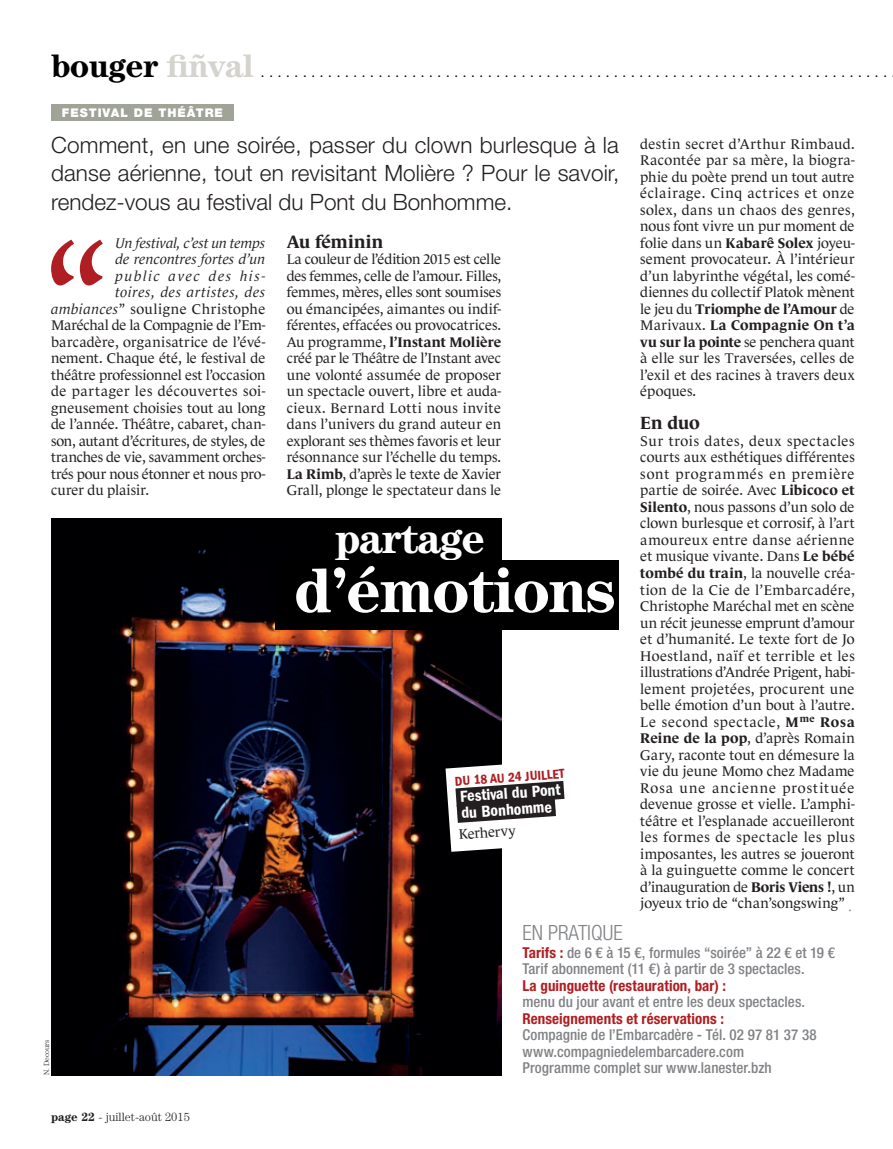
<style>
.page{position:relative;width:893px;height:1149px;background:#fff}
.page>*{position:absolute;margin:0;border:0;box-sizing:border-box;transform-origin:0 0}
.t1{font:700 63.75px "Century";letter-spacing:-.03em;color:#fff}
.t2{font:700 42.9px "Century";letter-spacing:-.03em;color:#fff}
.t3{font:700 33px "Century";letter-spacing:-.02em;color:#000}
.t4{font:300 22.5px/28.5px "Helvetica Neue LT Std";color:#231f20;text-align:justify}
.t5{font:300 condensed 21px "Helvetica Neue LT Std";color:#808285}
.t6{font:700 18px "Le Monde Journal";letter-spacing:.02em;color:#231f20}
.t7{font:700 18px "Le Monde Journal";color:#231f20}
.t8{font:16.5px/16.5px "ITC Franklin Gothic Std Dm Cd";color:#fff}
.t9{font:500 condensed 15px/16.5px "Helvetica Neue LT Std";letter-spacing:.005em;color:#808285}
.t10{font:700 condensed 15px "Helvetica Neue LT Std";letter-spacing:.005em;color:#af1e22}
.t11{font:14.25px/16.5px "Le Monde Journal";color:#231f20;text-align:justify}
.t12{font:14.25px "Le Monde Journal";letter-spacing:-.02em;color:#231f20}
.t13{font:14.25px "Le Monde Journal";letter-spacing:.035em;color:#231f20}
.t14{font:italic 14.25px "Le Monde Journal";letter-spacing:-.01em;color:#231f20}
.t15{font:italic 14.25px "Le Monde Journal";color:#231f20}
.t16{font:italic 14.25px "Le Monde Journal";letter-spacing:.045em;color:#231f20}
.t17{font:italic 14.25px "Le Monde Journal";letter-spacing:.11em;color:#231f20}
.t18{font:13.5px "ITC Franklin Gothic Std Dm Cd";color:#af1e22}
.t19{font:300 12px "Century";color:#231f20}
.t20{font:900 12px "Helvetica Neue LT Std";letter-spacing:.08em;color:#fff}
.t21{font:700 10.5px "Century";color:#000}
.t22{font:300 7.5px "Century";letter-spacing:-.01em;color:#231f20}
.s1{color:#d4d3cd}
.s2{font-style:italic}
.s3{font-weight:700}
.s4{color:#231f20}
.s5{font-weight:700;color:#af1e22}
</style>
<div class="page">
<img style="left:51px;top:518px;width:450px;height:556px">
<div style="left:51px;top:104px;width:183px;height:17px;background:#a0a397"></div>
<div style="left:317px;top:518px;width:184px;height:58px;background:#000"></div>
<div style="left:275px;top:560px;width:344px;height:70px;background:#000"></div>
<svg style="left:437px;top:756px;width:128px;height:95px"></svg>
<svg style="left:51px;top:239px;width:52px;height:46px"></svg>
<h3 class="t3" style="left:51px;top:46px;width:204px">bouger <span class="s1">fiñval</span></h3>
<p class="t21" style="left:261px;top:67px;width:627px">. . . . . . . . . . . . . . . . . . . . . . . . . . . . . . . . . . . . . . . . . . . . . . . . . . . . . . . . . . . . . . . . . . . . . . . . . . .</p>
<p class="t20" style="left:62px;top:105px;width:163px">FESTIVAL DE THÉÂTRE</p>
<h3 class="t4" style="left:51px;top:130px;width:570px">Comment, en une soirée, passer du clown burlesque à la danse aérienne, tout en revisitant Molière ? Pour le savoir, rendez-vous au festival du Pont du Bonhomme.</h3>
<p class="t14" style="left:116px;top:235px;width:151px">Un festival, c’est un temps</p>
<p class="t15" style="left:116px;top:251px;width:151px">de rencontres fortes d’un</p>
<p class="t17" style="left:116px;top:268px;width:152px">public avec des his-</p>
<p class="t16" style="left:116px;top:284px;width:151px">toires, des artistes, des</p>
<p class="t13" style="left:51px;top:301px;width:216px"><span class="s2">ambiances</span>” souligne Christophe</p>
<p class="t12" style="left:51px;top:317px;width:216px">Maréchal de la Compagnie de l’Em-</p>
<p class="t11" style="left:51px;top:333px;width:216px">barcadère, organisatrice de l’évé-</p>
<p class="t11" style="left:51px;top:350px;width:216px">nement. Chaque été, le festival de</p>
<p class="t11" style="left:51px;top:366px;width:216px">théâtre professionnel est l’occasion</p>
<p class="t13" style="left:51px;top:383px;width:216px">de partager les découvertes soi-</p>
<p class="t11" style="left:51px;top:399px;width:216px">gneusement choisies tout au long</p>
<p class="t11" style="left:51px;top:416px;width:216px">de l’année. Théâtre, cabaret, chan-</p>
<p class="t11" style="left:51px;top:432px;width:216px">son, autant d’écritures, de styles, de</p>
<p class="t12" style="left:51px;top:449px;width:216px">tranches de vie, savamment orches-</p>
<p class="t11" style="left:51px;top:465px;width:216px">trés pour nous étonner et nous pro-</p>
<p class="t11" style="left:51px;top:482px;width:99px">curer du plaisir.</p>
<p class="t6" style="left:287px;top:231px;width:98px">Au féminin</p>
<p class="t11" style="left:287px;top:251px;width:216px">La couleur de l’édition 2015 est celle des femmes, celle de l’amour. Filles, femmes, mères, elles sont soumises ou émancipées, aimantes ou indif&shy;férentes, effacées ou provocatrices.<br>Au programme, <span class="s3">l’Instant Molière </span>créé par le Théâtre de l’Instant avec une volonté assumée de proposer un spectacle ouvert, libre et auda&shy;cieux. Bernard Lotti nous invite dans l’univers du grand auteur en explorant ses thèmes favoris et leur résonnance sur l’échelle du temps.<br><span class="s3">La Rimb</span>, d’après le texte de Xavier Grall, plonge le spectateur dans le</p>
<h2 class="t2" style="left:335px;top:513px;width:152px">partage</h2>
<h1 class="t1" style="left:294px;top:552px;width:323px">d’émotions</h1>
<p class="t18" style="left:454px;top:773px;width:111px;rotate:-4deg">DU 18 AU 24 JUILLET</p>
<p class="t8" style="left:455px;top:788px;width:110px;rotate:-4deg"><span class="s4">.</span>Festival du Pont<span class="s4">. .</span>du Bonhomme<span class="s4">.</span></p>
<p class="t11" style="left:458px;top:826px;width:59px;rotate:-4deg">Kerhervy</p>
<p class="t11" style="left:640px;top:135px;width:216px">destin secret d’Arthur Rimbaud.<br>Racontée par sa mère, la biogra&shy;phie du poète prend un tout autre éclairage. Cinq actrices et onze solex, dans un chaos des genres, nous font vivre un pur moment de folie dans un <span class="s3">Kabarê Solex</span> joyeu&shy;sement provocateur. À l’intérieur d’un labyrinthe végétal, les comé&shy;diennes du collectif Platok mènent le jeu du <span class="s3">Triomphe de l’Amour</span> de Marivaux. <span class="s3">La Compagnie On t’a vu sur la pointe</span> se penchera quant à elle sur les Traversées, celles de l’exil et des racines à travers deux époques.</p>
<p class="t7" style="left:640px;top:413px;width:61px">En duo</p>
<p class="t11" style="left:640px;top:432px;width:216px">Sur trois dates, deux spectacles courts aux esthétiques différentes sont programmés en première partie de soirée. Avec <span class="s3">Libicoco et Silento</span>, nous passons d’un solo de clown burlesque et corrosif, à l’art amoureux entre danse aérienne et musique vivante. Dans <span class="s3">Le bébé tombé du train</span>, la nouvelle créa&shy;tion de la Cie de l’Embarcadére, Christophe Maréchal met en scène un récit jeunesse emprunt d’amour et d’humanité. Le texte fort de Jo Hoestland, naïf et terrible et les illustrations d’Andrée Prigent, habi&shy;lement projetées, procurent une belle émotion d’un bout à l’autre.<br>Le second spectacle, <span class="s3">M</span><sup>me</sup> <span class="s3">Rosa Reine de la pop</span>, d’après Romain Gary, raconte tout en démesure la vie du jeune Momo chez Madame Rosa une ancienne prostituée devenue grosse et vielle. L’amphi&shy;téâtre et l’esplanade accueilleront les formes de spectacle les plus imposantes, les autres se joueront à la guinguette comme le concert d’inauguration de <span class="s3">Boris Viens !</span>, un joyeux trio de “chan’songswing” <sub>•</sub></p>
<p class="t22" style="left:42px;top:1074px;width:37px;rotate:-90deg">N. Decours</p>
<p class="t19" style="left:51px;top:1109px;width:140px"><span class="s3">page 22</span> - juillet-août 2015</p>
<h3 class="t5" style="left:522px;top:920px;width:102px">EN PRATIQUE</h3>
<p class="t9" style="left:522px;top:943px;width:314px"><span class="s5">Tarifs :</span> de 6 € à 15 €, formules “soirée” à 22 € et 19 €<br>Tarif abonnement (11 €) à partir de 3 spectacles.</p>
<p class="t10" style="left:522px;top:976px;width:205px">La guinguette (restauration, bar) :</p>
<p class="t9" style="left:522px;top:993px;width:284px">menu du jour avant et entre les deux spectacles.</p>
<p class="t10" style="left:522px;top:1009px;width:203px">Renseignements et réservations :</p>
<p class="t9" style="left:522px;top:1026px;width:296px">Compagnie de l’Embarcadère - Tél. 02 97 81 37 38 www.compagniedelembarcadere.com<br>Programme complet sur www.lanester.bzh</p>
</div>
